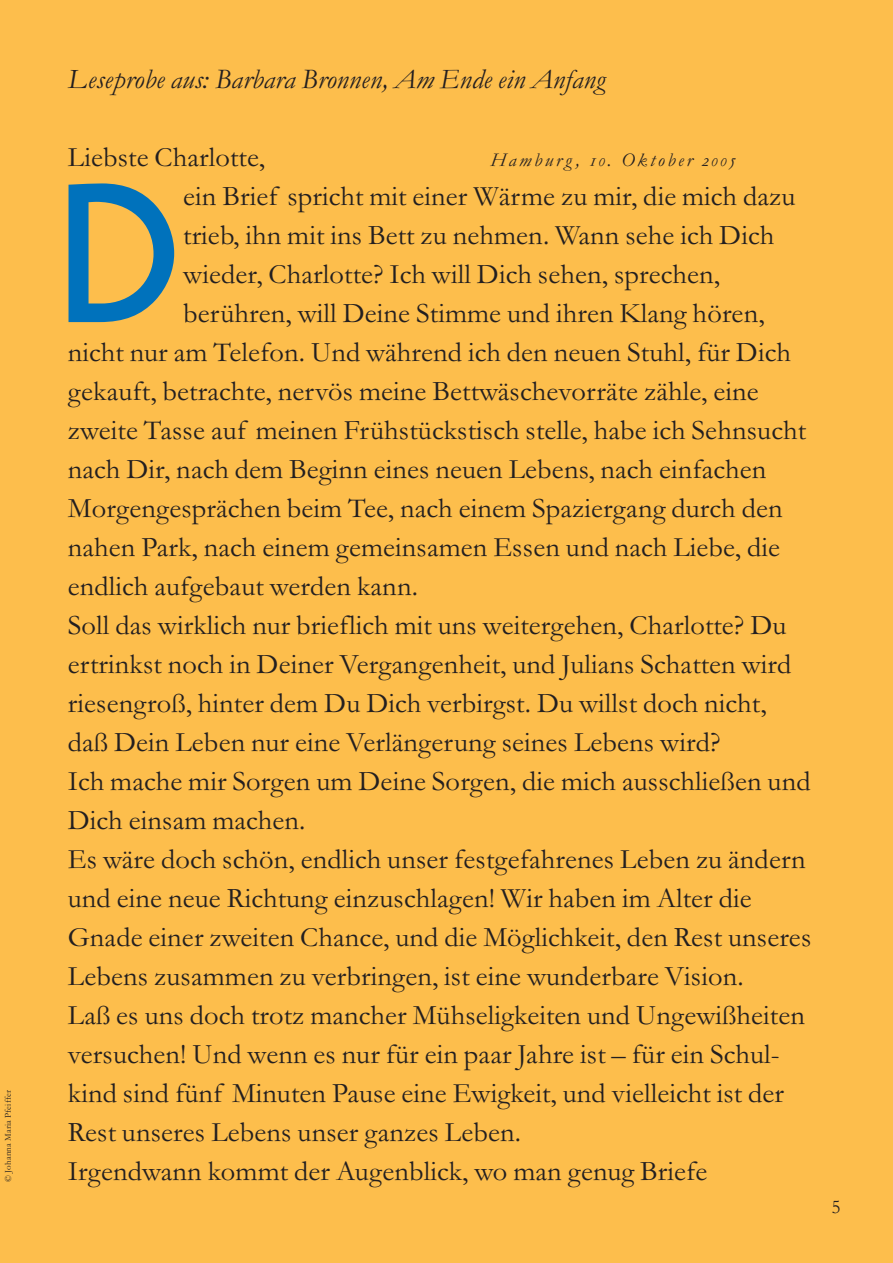
<style>
.page{position:relative;width:893px;height:1263px;background:#fff}
.page>*{position:absolute;margin:0;border:0;box-sizing:border-box;transform-origin:0 0}
.t1{font:500 206.25px "Kabel Itc T";color:#0072bc}
.t2{font:28.5px "Garamond";letter-spacing:.005em;color:#231f20}
.t3{font:italic 28.5px "Garamond MT Alternative";letter-spacing:.005em;color:#231f20}
.t4{font:italic 19.5px "Garamond";letter-spacing:.14em;color:#231f20}
.t5{font:19.5px "Garamond";color:#231f20}
.t6{font:9px "Garamond";letter-spacing:.025em;color:#231f20}
.s1{font-family:"Garamond Expert"}
</style>
<div class="page">
<div style="left:0;top:0;width:892px;height:1263px;background:#fdbe4c"></div>
<p class="t6" style="left:4px;top:1182px;width:93px;rotate:-90deg">© Johanna Maria Pfeiffer</p>
<p class="t3" style="left:68px;top:68px;width:538px">Leseprobe aus: Barbara Bronnen, Am Ende ein Anfang</p>
<p class="t2" style="left:68px;top:145px;width:199px">Liebste Charlotte,</p>
<p class="t4" style="left:490px;top:152px;width:247px">Hamburg, <span class="s1">10</span>. Oktober <span class="s1">2005</span></p>
<h1 class="t1" style="left:52px;top:188px;width:132px">D</h1>
<p class="t2" style="left:183px;top:184px;width:613px">ein Brief spricht mit einer Wärme zu mir, die mich dazu</p>
<p class="t2" style="left:183px;top:223px;width:592px">trieb, ihn mit ins Bett zu nehmen. Wann sehe ich Dich</p>
<p class="t2" style="left:183px;top:262px;width:538px">wieder, Charlotte? Ich will Dich sehen, sprechen,</p>
<p class="t2" style="left:183px;top:301px;width:583px">berühren, will Deine Stimme und ihren Klang hören,</p>
<p class="t2" style="left:68px;top:340px;width:724px">nicht nur am Telefon. Und während ich den neuen Stuhl, für Dich</p>
<p class="t2" style="left:68px;top:379px;width:692px">gekauft, betrachte, nervös meine Bettwäschevorräte zähle, eine</p>
<p class="t2" style="left:68px;top:418px;width:739px">zweite Tasse auf meinen Frühstückstisch stelle, habe ich Sehnsucht</p>
<p class="t2" style="left:68px;top:457px;width:700px">nach Dir, nach dem Beginn eines neuen Lebens, nach einfachen</p>
<p class="t2" style="left:68px;top:496px;width:716px">Morgengesprächen beim Tee, nach einem Spaziergang durch den</p>
<p class="t2" style="left:68px;top:535px;width:713px">nahen Park, nach einem gemeinsamen Essen und nach Liebe, die</p>
<p class="t2" style="left:68px;top:574px;width:351px">endlich aufgebaut werden kann.</p>
<p class="t2" style="left:68px;top:613px;width:720px">Soll das wirklich nur brieflich mit uns weitergehen, Charlotte? Du</p>
<p class="t2" style="left:68px;top:652px;width:725px">ertrinkst noch in Deiner Vergangenheit, und Julians Schatten wird</p>
<p class="t2" style="left:68px;top:691px;width:700px">riesengroß, hinter dem Du Dich verbirgst. Du willst doch nicht,</p>
<p class="t2" style="left:68px;top:730px;width:654px">daß Dein Leben nur eine Verlängerung seines Lebens wird?</p>
<p class="t2" style="left:68px;top:769px;width:744px">Ich mache mir Sorgen um Deine Sorgen, die mich ausschließen und</p>
<p class="t2" style="left:68px;top:808px;width:239px">Dich einsam machen.</p>
<p class="t2" style="left:68px;top:847px;width:739px">Es wäre doch schön, endlich unser festgefahrenes Leben zu ändern</p>
<p class="t2" style="left:68px;top:886px;width:685px">und eine neue Richtung einzuschlagen! Wir haben im Alter die</p>
<p class="t2" style="left:68px;top:925px;width:745px">Gnade einer zweiten Chance, und die Möglichkeit, den Rest unseres</p>
<p class="t2" style="left:68px;top:964px;width:677px">Lebens zusammen zu verbringen, ist eine wunderbare Vision.</p>
<p class="t2" style="left:68px;top:1003px;width:738px">Laß es uns doch trotz mancher Mühseligkeiten und Ungewißheiten</p>
<p class="t2" style="left:68px;top:1042px;width:713px">versuchen! Und wenn es nur für ein paar Jahre ist – für ein Schul-</p>
<p class="t2" style="left:68px;top:1081px;width:717px">kind sind fünf Minuten Pause eine Ewigkeit, und vielleicht ist der</p>
<p class="t2" style="left:68px;top:1120px;width:454px">Rest unseres Lebens unser ganzes Leben.</p>
<p class="t2" style="left:68px;top:1159px;width:641px">Irgendwann kommt der Augenblick, wo man genug Briefe</p>
<p class="t5" style="left:831px;top:1199px;width:11px">5</p>
</div>
